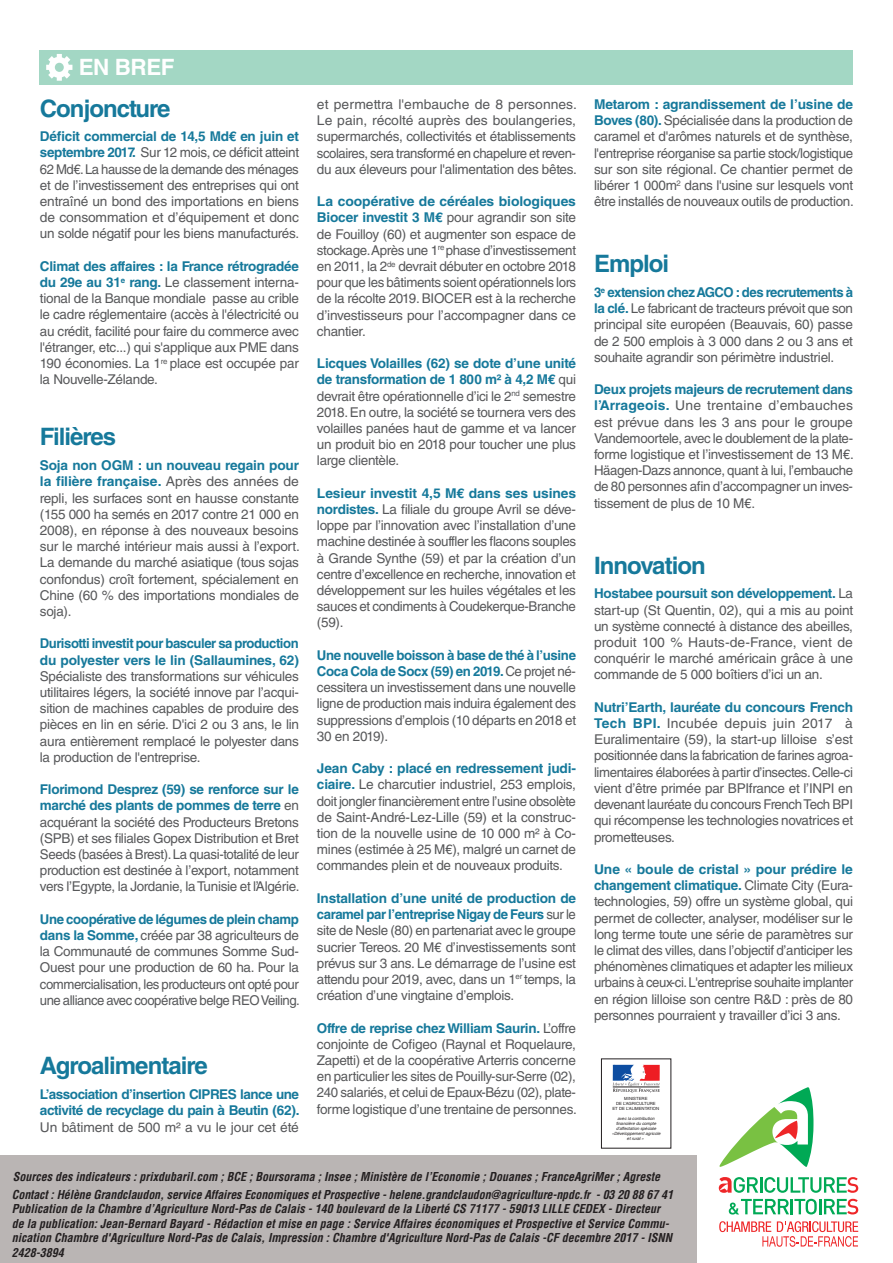
<style>
.page{position:relative;width:893px;height:1263px;background:#fff}
.page>*{position:absolute;margin:0;border:0;box-sizing:border-box;transform-origin:0 0}
.t1{font:700 24px "Helvetica LT Std";letter-spacing:-.04em;color:#16799b}
.t2{font:700 22.5px "Helvetica LT Std";color:#fff}
.t3{font:13.5px/16.2px "Helvetica LT Std";letter-spacing:-.02em;color:#57585a;text-align:justify}
.t4{font:700 13.5px/16.2px "Helvetica LT Std";letter-spacing:-.035em;color:#16799b}
.t5{font:italic 700 condensed 12px/14.4px "Helvetica LT Std";color:#231f20}
.t6{font:italic 4.35px/5.2px "Helvetica";color:#231f20;text-align:center}
.t7{font:4.2px/5.1px "Helvetica";color:#231f20;text-align:center}
.s1{font-weight:700;color:#16799b}
</style>
<div class="page">
<div style="left:0;top:1155px;width:696px;height:108px;background:#bab5b4"></div>
<div style="left:39px;top:50px;width:813px;height:35px;background:#a3d7c4"></div>
<svg style="left:719px;top:1221px;width:139px;height:26px"></svg>
<svg style="left:729px;top:1199px;width:129px;height:15px"></svg>
<svg style="left:719px;top:1177px;width:139px;height:16px"></svg>
<svg style="left:719px;top:1087px;width:95px;height:80px"></svg>
<svg style="left:46px;top:54px;width:26px;height:27px"></svg>
<svg style="left:613px;top:1065px;width:47px;height:27px"></svg>
<h2 class="t2" style="left:79px;top:54px;width:91px">en bref</h2>
<h1 class="t1" style="left:40px;top:93px;width:132px">Conjoncture</h1>
<p class="t3" style="left:40px;top:128px;width:261px"><span class="s1">Déficit commercial de 14,5 Md€ en juin et septembre 2017.</span> Sur 12 mois, ce déficit atteint 62 Md€. La hausse de la demande des ménages et de l’investissement des entreprises qui ont entraîné un bond des importations en biens de consommation et d’équipement et donc un solde négatif pour les biens manufacturés.</p>
<p class="t3" style="left:40px;top:258px;width:261px"><span class="s1">Climat des affaires : la France rétrogradée du 29e au 31</span><sup>e</sup> <span class="s1">rang.</span> Le classement interna&shy;tional de la Banque mondiale passe au crible le cadre réglementaire (accès à l'électricité ou au crédit, facilité pour faire du commerce avec l'étranger, etc...) qui s'applique aux PME dans 190 économies. La 1<sup>re</sup> place est occupée par la Nouvelle-Zélande.</p>
<h1 class="t1" style="left:40px;top:422px;width:78px">Filières</h1>
<p class="t3" style="left:40px;top:457px;width:261px"><span class="s1">Soja non OGM : un nouveau regain pour la filière française.</span> Après des années de repli, les surfaces sont en hausse constante (155 000 ha semés en 2017 contre 21 000 en 2008), en réponse à des nouveaux besoins sur le marché intérieur mais aussi à l’export.<br>La demande du marché asiatique (tous sojas confondus) croît fortement, spécialement en Chine (60 % des importations mondiales de soja).</p>
<p class="t4" style="left:40px;top:635px;width:260px">Durisotti investit pour basculer sa production du polyester vers le lin (Sallaumines, 62)</p>
<p class="t3" style="left:40px;top:668px;width:261px">Spécialiste des transformations sur véhicules utilitaires légers, la société innove par l’acqui&shy;sition de machines capables de produire des pièces en lin en série. D'ici 2 ou 3 ans, le lin aura entièrement remplacé le polyester dans la production de l'entreprise.</p>
<p class="t3" style="left:40px;top:781px;width:261px"><span class="s1">Florimond Desprez (59) se renforce sur le marché des plants de pommes de terre</span> en acquérant la société des Producteurs Bretons (SPB) et ses filiales Gopex Distribution et Bret Seeds (basées à Brest). La quasi-totalité de leur production est destinée à l’export, notamment vers l’Egypte, la Jordanie, la Tunisie et l’Algérie.</p>
<p class="t3" style="left:40px;top:911px;width:261px"><span class="s1">Une coopérative de légumes de plein champ dans la Somme,</span> créée par 38 agriculteurs de la Communauté de communes Somme Sud-Ouest pour une production de 60 ha. Pour la commercialisation, les producteurs ont opté pour une alliance avec coopérative belge REO Veiling.</p>
<h1 class="t1" style="left:40px;top:1051px;width:169px">Agroalimentaire</h1>
<p class="t4" style="left:40px;top:1086px;width:180px">L’association d’insertion CI PRES</p>
<p class="t4" style="left:40px;top:1086px;width:261px;text-align:right">lance une<br>activité de recyclage du pain à Beutin (62).</p>
<p class="t3" style="left:40px;top:1119px;width:261px">Un bâtiment de 500 m² a vu le jour cet été</p>
<p class="t3" style="left:317px;top:96px;width:261px">et permettra l'embauche de 8 personnes.<br>Le pain, récolté auprès des boulangeries, supermarchés, collectivités et établissements scolaires, sera transformé en chapelure et reven&shy;du aux éleveurs pour l'alimentation des bêtes.</p>
<p class="t3" style="left:317px;top:193px;width:261px"><span class="s1">La coopérative de céréales biologiques Biocer investit 3 M€</span> pour agrandir son site de Fouilloy (60) et augmenter son espace de stockage. Après une 1<sup>re</sup> phase d’investissement en 2011, la 2<sup>de</sup> devrait débuter en octobre 2018 pour que les bâtiments soient opérationnels lors de la récolte 2019. BIOCER est à la recherche d’investisseurs pour l’accompagner dans ce chantier.</p>
<p class="t3" style="left:317px;top:355px;width:261px"><span class="s1">Licques Volailles (62) se dote d’une unité de transformation de 1 800 m² à 4,2 M€</span> qui devrait être opérationnelle d’ici le 2<sup>nd</sup> semestre 2018. En outre, la société se tournera vers des volailles panées haut de gamme et va lancer un produit bio en 2018 pour toucher une plus large clientèle.</p>
<p class="t3" style="left:317px;top:485px;width:261px"><span class="s1">Lesieur investit 4,5 M€ dans ses usines nordistes.</span> La filiale du groupe Avril se déve&shy;loppe par l’innovation avec l’installation d’une machine destinée à souffler les flacons souples à Grande Synthe (59) et par la création d’un centre d’excellence en recherche, innovation et développement sur les huiles végétales et les sauces et condiments à Coudekerque-Branche (59).</p>
<p class="t3" style="left:317px;top:647px;width:261px"><span class="s1">Une nouvelle boisson à base de thé à l’usine Coca Cola de Socx (59) en 2019.</span> Ce projet né&shy;cessitera un investissement dans une nouvelle ligne de production mais induira également des suppressions d’emplois (10 départs en 2018 et 30 en 2019).</p>
<p class="t3" style="left:317px;top:760px;width:261px"><span class="s1">Jean Caby : placé en redressement judi&shy;ciaire.</span> Le charcutier industriel, 253 emplois, doit jongler financièrement entre l’usine obsolète de Saint-André-Lez-Lille (59) et la construc&shy;tion de la nouvelle usine de 10 000 m² à Co&shy;mines (estimée à 25 M€), malgré un carnet de commandes plein et de nouveaux produits.</p>
<p class="t3" style="left:317px;top:890px;width:261px"><span class="s1">Installation d’une unité de production de caramel par l’entreprise Nigay de Feurs</span> sur le site de Nesle (80) en partenariat avec le groupe sucrier Tereos. 20 M€ d’investissements sont prévus sur 3 ans. Le démarrage de l’usine est attendu pour 2019, avec, dans un 1<sup>er</sup> temps, la création d’une vingtaine d’emplois.</p>
<p class="t3" style="left:317px;top:1020px;width:261px"><span class="s1">Offre de reprise chez William Saurin.</span> L’offre conjointe de Cofigeo (Raynal et Roquelaure, Zapetti) et de la coopérative Arterris concerne en particulier les sites de Pouilly-sur-Serre (02), 240 salariés, et celui de Epaux-Bézu (02), plate&shy;forme logistique d’une trentaine de personnes.</p>
<p class="t3" style="left:594px;top:96px;width:261px"><span class="s1">Metarom : agrandissement de l’usine de Boves (80).</span> Spécialisée dans la production de caramel et d'arômes naturels et de synthèse, l'entreprise réorganise sa partie stock/logistique sur son site régional. Ce chantier permet de libérer 1 000m<sup>2</sup> dans l'usine sur lesquels vont être installés de nouveaux outils de production.</p>
<h1 class="t1" style="left:594px;top:249px;width:77px">Emploi</h1>
<p class="t3" style="left:594px;top:284px;width:261px"><span class="s1">3</span><sup>e</sup> <span class="s1">extension chez AGCO : des recrutements à la clé.</span> Le fabricant de tracteurs prévoit que son principal site européen (Beauvais, 60) passe de 2 500 emplois à 3 000 dans 2 ou 3 ans et souhaite agrandir son périmètre industriel.</p>
<p class="t3" style="left:594px;top:381px;width:261px"><span class="s1">Deux projets majeurs de recrutement dans l’Arrageois.</span> Une trentaine d’embauches est prévue dans les 3 ans pour le groupe Vandemoortele, avec le doublement de la plate&shy;forme logistique et l’investissement de 13 M€.<br>Häagen-Dazs annonce, quant à lui, l’embauche de 80 personnes afin d’accompagner un inves&shy;tissement de plus de 10 M€.</p>
<h1 class="t1" style="left:594px;top:551px;width:113px">Innovation</h1>
<p class="t3" style="left:594px;top:586px;width:261px"><span class="s1">Hostabee poursuit son développement.</span> La start-up (St Quentin, 02), qui a mis au point un système connecté à distance des abeilles, produit 100 % Hauts-de-France, vient de conquérir le marché américain grâce à une commande de 5 000 boîtiers d’ici un an.</p>
<p class="t3" style="left:594px;top:699px;width:261px"><span class="s1">Nutri’Earth, lauréate du concours French Tech BPI.</span> Incubée depuis juin 2017 à Euralimentaire (59), la start-up lilloise s’est positionnée dans la fabrication de farines agroa&shy;limentaires élaborées à partir d’insectes. Celle-ci vient d’être primée par BPIfrance et l’INPI en devenant lauréate du concours French Tech BPI qui récompense les technologies novatrices et prometteuses.</p>
<p class="t3" style="left:594px;top:861px;width:261px"><span class="s1">Une « boule de cristal » pour prédire le changement climatique.</span> Climate City (Eura&shy;technologies, 59) offre un système global, qui permet de collecter, analyser, modéliser sur le long terme toute une série de paramètres sur le climat des villes, dans l’objectif d’anticiper les phénomènes climatiques et adapter les milieux urbains à ceux-ci. L'entreprise souhaite implanter en région lilloise son centre R&amp;D : près de 80 personnes pourraient y travailler d’ici 3 ans.</p>
<p class="t7" style="left:612px;top:1096px;width:48px">MINISTERE<br>DE L’AGRICULTURE<br>ET DE L’ALIMENTATION</p>
<p class="t6" style="left:612px;top:1115px;width:50px">avec la contribution financière du compte d’affectation spéciale «Développement agricole et rural »</p>
<p class="t5" style="left:13px;top:1170px;width:649px">Sources des indicateurs : prixdubaril.com ; BCE ; Boursorama ; Insee ; Ministère de l’Economie ; Douanes ; FranceAgriMer ; Agreste</p>
<p class="t5" style="left:12px;top:1187px;width:663px">Contact : Hélène Grandclaudon, service Affaires Economiques et Prospective - helene.grandclaudon@agriculture-npdc.fr - 03 20 88 67 41<br>Publication de la Chambre d’Agriculture Nord-Pas de Calais - 140 boulevard de la Liberté CS 71177 - 59013 LILLE CEDEX - Directeur de la publication: Jean-Bernard Bayard - Rédaction et mise en page : Service Affaires économiques et Prospective et Service Commu&shy;nication Chambre d'Agriculture Nord-Pas de Calais, Impression : Chambre d'Agriculture Nord-Pas de Calais -CF decembre 2017 - ISNN 2428-3894</p>
</div>
